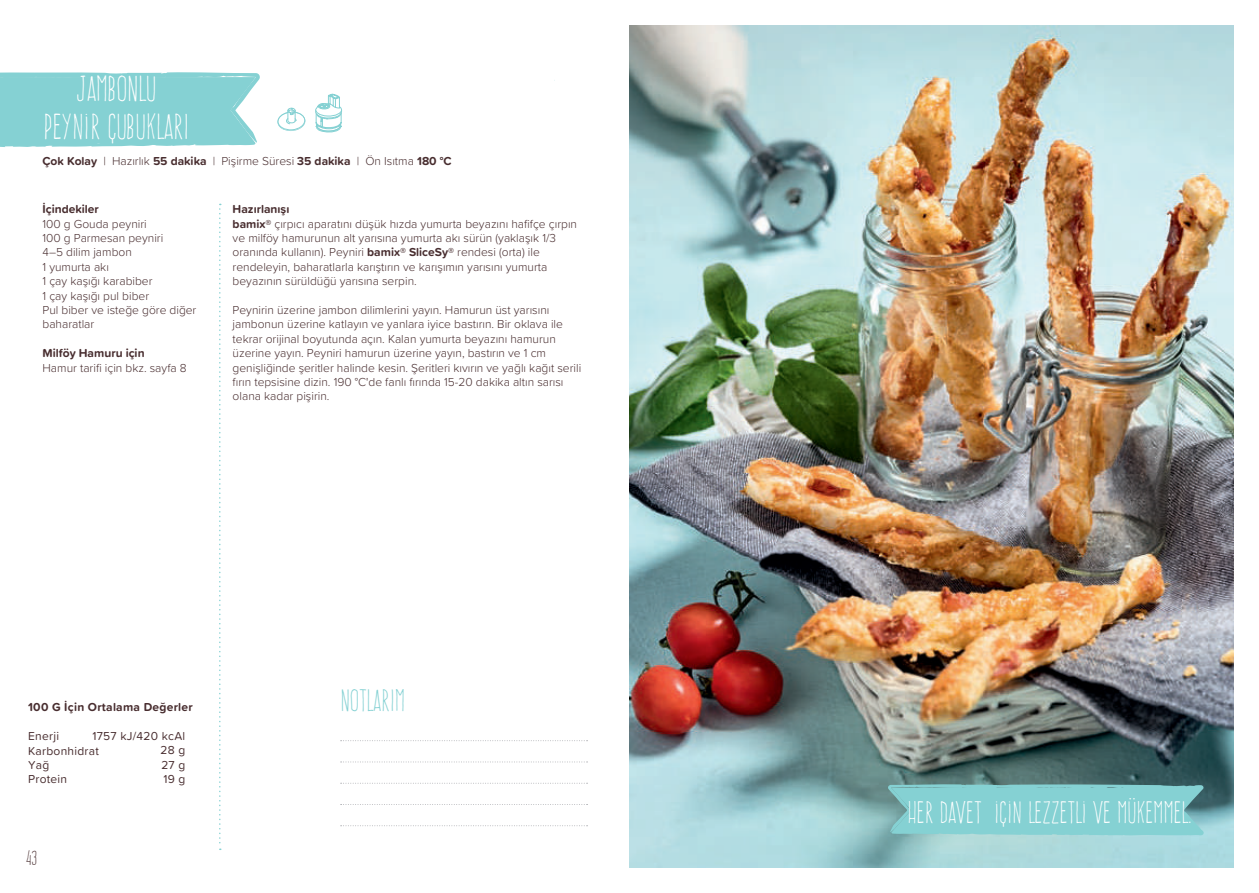
<style>
.page{position:relative;width:1259px;height:893px;background:#fff}
.page>*{position:absolute;margin:0;border:0;box-sizing:border-box;transform-origin:0 0}
.t1{font:31.5px/37.8px "Frente H1";color:#fff;text-align:center}
.t2{font:27px "Frente H1";color:#fff}
.t3{font:27px "Frente H1";color:#85d1d3}
.t4{font:18px "Frente H1";color:#482d2f}
.t5{font:300 12px/14.4px "Proxima Soft";color:#482d2f}
.t6{font:12px/14.4px "Proxima Soft";letter-spacing:.02em;color:#482d2f}
.t7{font:700 12px "Proxima Soft";color:#482d2f}
.t8{font:700 12px "Proxima Soft";letter-spacing:.02em;color:#482d2f}
.s1{font-weight:700}
</style>
<div class="page">
<svg style="left:0;top:72px;width:260px;height:75px;background:#8cd3d5"></svg>
<img style="left:629px;top:26px;width:604px;height:841px">
<svg style="left:887px;top:784px;width:317px;height:52px;background:#83cbcd"></svg>
<svg style="left:277px;top:107px;width:29px;height:24px"></svg>
<svg style="left:315px;top:93px;width:27px;height:40px"></svg>
<svg style="left:219px;top:204px;width:2px;height:646px"></svg>
<svg style="left:341px;top:740px;width:246px;height:1px"></svg>
<svg style="left:341px;top:762px;width:246px;height:1px"></svg>
<svg style="left:341px;top:783px;width:246px;height:1px"></svg>
<svg style="left:341px;top:804px;width:246px;height:1px"></svg>
<svg style="left:341px;top:825px;width:246px;height:1px"></svg>
<h1 class="t1" style="left:43px;top:69px;width:147px">JAMBONLU<br>PEYNIR ÇUBUKLARI</h1>
<p class="t5" style="left:43px;top:154px;width:410px"><span class="s1">Çok Kolay</span> | Hazırlık <span class="s1">55 dakika</span> | Pişirme Süresi <span class="s1">35 dakika</span> | Ön Isıtma <span class="s1">180 °C</span></p>
<p class="t7" style="left:43px;top:200px;width:58px">İçindekiler</p>
<p class="t5" style="left:43px;top:216px;width:155px">100 g Gouda peyniri<br>100 g Parmesan peyniri<br>4–5 dilim jambon<br>1 yumurta akı<br>1 çay kaşığı karabiber<br>1 çay kaşığı pul biber<br>Pul biber ve isteğe göre diğer baharatlar</p>
<p class="t7" style="left:43px;top:344px;width:104px">Milföy Hamuru için</p>
<p class="t5" style="left:43px;top:360px;width:146px">Hamur tarifi için bkz. sayfa 8</p>
<p class="t5" style="left:233px;top:201px;width:346px"><span class="s1">Hazırlanışı<br>bamix®</span> çırpıcı aparatını düşük hızda yumurta beyazını hafifçe çırpın ve milföy hamurunun alt yarısına yumurta akı sürün (yaklaşık 1/3 oranında kullanın). Peyniri <span class="s1">bamix® SliceSy®</span> rendesi (orta) ile rendeleyin, baharatlarla karıştırın ve karışımın yarısını yumurta beyazının sürüldüğü yarısına serpin.</p>
<p class="t5" style="left:233px;top:302px;width:350px">Peynirin üzerine jambon dilimlerini yayın. Hamurun üst yarısını jambonun üzerine katlayın ve yanlara iyice bastırın. Bir oklava ile tekrar orijinal boyutunda açın. Kalan yumurta beyazını hamurun üzerine yayın. Peyniri hamurun üzerine yayın, bastırın ve 1 cm genişliğinde şeritler halinde kesin. Şeritleri kıvırın ve yağlı kağıt serili fırın tepsisine dizin. 190 °C'de fanlı fırında 15-20 dakika altın sarısı olana kadar pişirin.</p>
<p class="t8" style="left:28px;top:698px;width:166px">100 G İçin Ortalama Değerler</p>
<p class="t6" style="left:28px;top:728px;width:72px">Enerji<br>Karbonhidrat<br>Yağ<br>Protein</p>
<p class="t6" style="left:161px;top:728px;width:26px;text-align:justify;text-indent:-68px">1757 kJ/420 kcAl 28 g 27 g 19 g</p>
<h3 class="t4" style="left:26px;top:848px;width:13px">43</h3>
<h2 class="t3" style="left:340px;top:685px;width:66px">NOTLARIM</h2>
<h2 class="t2" style="left:907px;top:797px;width:286px">HER DAVET IÇIN LEZZETLI VE MÜKEMMEL.</h2>
</div>
